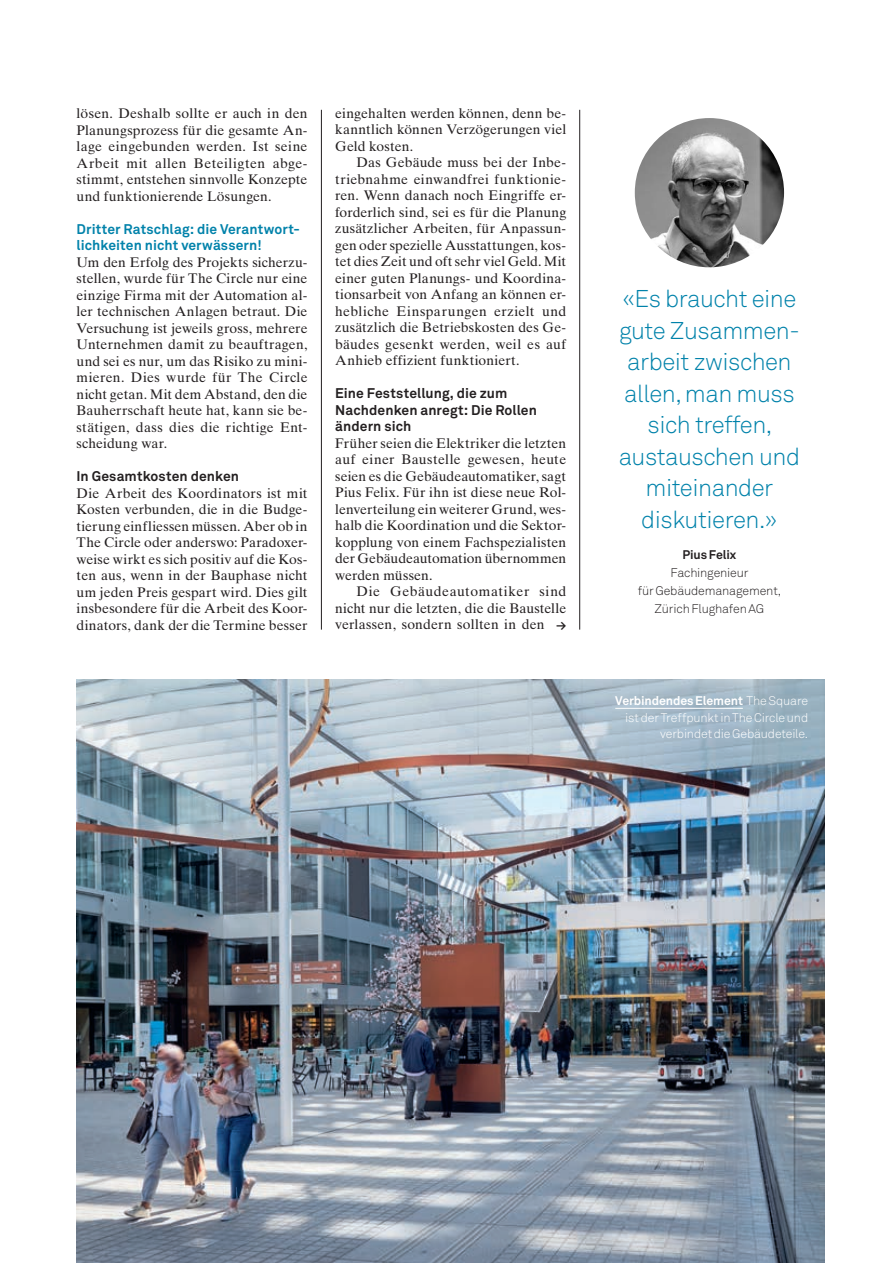
<style>
.page{position:relative;width:893px;height:1263px;background:#fff}
.page>*{position:absolute;margin:0;border:0;box-sizing:border-box;transform-origin:0 0}
.t1{font:300 24px/31.5px "Akkurat Std";letter-spacing:-.02em;color:#0082aa;text-align:center}
.t2{font:13.8px/16.5px "Times Ten LT Std";letter-spacing:.01em;color:#231f20;text-align:justify}
.t3{font:700 13.8px/16.5px "Akkurat Std";letter-spacing:.005em;color:#231f20}
.t4{font:700 13.8px/16.5px "Akkurat Std";letter-spacing:.01em;color:#0082aa}
.t5{font:700 12.75px "Akkurat Std";color:#231f20}
.t6{font:300 12.3px/16.5px "Akkurat Std";letter-spacing:-.01em;color:#fff;text-align:right}
.t7{font:300 12.3px/18px "Akkurat Std";letter-spacing:-.015em;color:#231f20;text-align:center}
.t8{font:700 12.3px "Akkurat Std";letter-spacing:-.01em;color:#231f20}
.s1{font-weight:700}
</style>
<div class="page">
<hr style="left:579px;top:110px;width:1px;height:520px;background:#231f20">
<hr style="left:321px;top:110px;width:1px;height:520px;background:#231f20">
<img style="left:77px;top:679px;width:748px;height:584px">
<hr style="left:615px;top:708px;width:128px;height:1px;background:#fff">
<img style="left:635px;top:118px;width:149px;height:149px;border-radius:75px">
<p class="t2" style="left:77px;top:105px;width:233px">lösen. Deshalb sollte er auch in den Planungsprozess für die gesamte An&shy;lage eingebunden werden. Ist seine Arbeit mit allen Beteiligten abge&shy;stimmt, entstehen sinnvolle Konzepte und funktionierende Lösungen.</p>
<p class="t4" style="left:77px;top:221px;width:225px">Dritter Ratschlag: die Verantwort&shy;lichkeiten nicht verwässern!</p>
<p class="t2" style="left:77px;top:254px;width:233px">Um den Erfolg des Projekts sicherzu&shy;stellen, wurde für The Circle nur eine einzige Firma mit der Automation al&shy;ler technischen Anlagen betraut. Die Versuchung ist jeweils gross, mehrere Unternehmen damit zu beauftragen, und sei es nur, um das Risiko zu mini&shy;mieren. Dies wurde für The Circle nicht getan. Mit dem Abstand, den die Bauherrschaft heute hat, kann sie be&shy;stätigen, dass dies die richtige Ent&shy;scheidung war.</p>
<p class="t3" style="left:77px;top:468px;width:164px">In Gesamtkosten denken</p>
<p class="t2" style="left:77px;top:484px;width:233px">Die Arbeit des Koordinators ist mit Kosten verbunden, die in die Budge&shy;tierung einfliessen müssen. Aber ob in The Circle oder anderswo: Paradoxer&shy;weise wirkt es sich positiv auf die Kos&shy;ten aus, wenn in der Bauphase nicht um jeden Preis gespart wird. Dies gilt insbesondere für die Arbeit des Koor&shy;dinators, dank der die Termine besser</p>
<p class="t2" style="left:335px;top:105px;width:233px">eingehalten werden können, denn be&shy;kanntlich können Verzögerungen viel Geld kosten.</p>
<p class="t2" style="left:335px;top:154px;width:233px;text-indent:21px">Das Gebäude muss bei der Inbe&shy;triebnahme einwandfrei funktionie&shy;ren. Wenn danach noch Eingriffe er&shy;forderlich sind, sei es für die Planung zusätzlicher Arbeiten, für Anpassun&shy;gen oder spezielle Ausstattungen, kos&shy;tet dies Zeit und oft sehr viel Geld. Mit einer guten Planungs- und Koordina&shy;tionsarbeit von Anfang an können er&shy;hebliche Einsparungen erzielt und zusätzlich die Betriebskosten des Ge&shy;bäudes gesenkt werden, weil es auf Anhieb effizient funktioniert.</p>
<p class="t3" style="left:335px;top:385px;width:203px">Eine Feststellung, die zum<br>Nachdenken anregt: Die Rollen ändern sich</p>
<p class="t2" style="left:335px;top:435px;width:233px">Früher seien die Elektriker die letzten auf einer Baustelle gewesen, heute seien es die Gebäudeautomatiker, sagt Pius Felix. Für ihn ist diese neue Rol&shy;lenverteilung ein weiterer Grund, wes&shy;halb die Koordination und die Sektor&shy;kopplung von einem Fachspezialisten der Gebäudeautomation übernommen werden müssen.</p>
<p class="t2" style="left:335px;top:583px;width:233px;text-indent:21px">Die Gebäudeautomatiker sind nicht nur die letzten, die die Baustelle verlassen, sondern sollten in den</p>
<p class="t5" style="left:556px;top:617px;width:12px">→</p>
<h1 class="t1" style="left:619px;top:283px;width:183px">«Es braucht eine gute Zusammen&shy;arbeit zwischen allen, man muss sich treffen, austauschen und miteinander diskutieren.»</h1>
<p class="t8" style="left:683px;top:547px;width:55px">Pius Felix</p>
<p class="t7" style="left:638px;top:564px;width:145px">Fachingenieur<br>für Gebäudemanagement,<br>Zürich Flughafen AG</p>
<p class="t6" style="left:615px;top:693px;width:194px"><span class="s1">Verbindendes Element</span> The Square ist der Treffpunkt in The Circle und verbindet die Gebäudeteile.</p>
</div>
